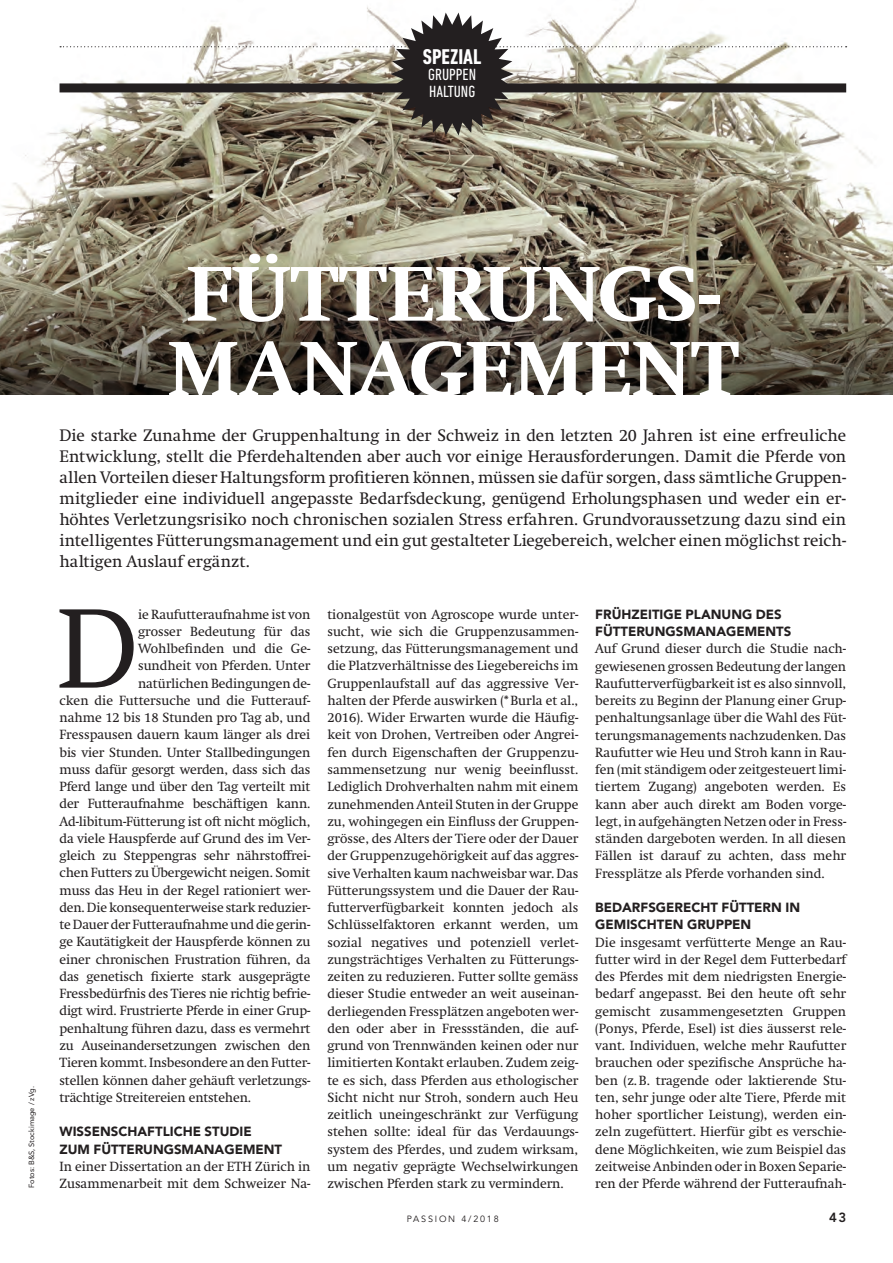
<style>
.page{position:relative;width:893px;height:1263px;background:#fff}
.page>*{position:absolute;margin:0;border:0;box-sizing:border-box;transform-origin:0 0}
.t1{font:111.75px "Swift";color:#231f20}
.t2{font:800 75px/75px "Swift";letter-spacing:-.01em;color:#fff}
.t3{font:700 condensed 21.75px "DIN Next LT Pro";color:#fff}
.t4{font:16.5px/21px "Swift";color:#231f20;text-align:justify}
.t5{font:condensed 16.5px/16.5px "DIN Next LT Pro";color:#fff}
.t6{font:13.2px/17.2px "Swift";letter-spacing:-.01em;color:#231f20;text-align:justify}
.t7{font:900 13.2px/17.2px "Avenir";color:#231f20}
.t8{font:800 13.2px "Avenir";color:#231f20}
.t9{font:9px "Avenir";letter-spacing:.2em;color:#231f20}
.t10{font:7.5px "Avenir";color:#231f20}
</style>
<div class="page">
<img style="left:0;top:0;width:893px;height:256px">
<svg style="left:0;top:256px;width:893px;height:138px;background:#5c5445"></svg>
<svg style="left:60px;top:13px;width:787px;height:123px"></svg>
<h3 class="t3" style="left:423px;top:44px;width:60px">SPEZIAL</h3>
<p class="t5" style="left:428px;top:66px;width:49px">GRUPPEN<br>HALTUNG</p>
<p class="t10" style="left:27px;top:1188px;width:103px;rotate:-90deg">Fotos: B&amp;S, Stockimage / zVg.</p>
<h2 class="t2" style="left:168px;top:257px;width:572px">FÜTTERUNGS-<br>MANAGEMENT</h2>
<p class="t4" style="left:60px;top:425px;width:788px">Die starke Zunahme der Gruppenhaltung in der Schweiz in den letzten 20 Jahren ist eine erfreuliche Entwicklung, stellt die Pferdehaltenden aber auch vor einige Herausforderungen. Damit die Pferde von allen Vorteilen dieser Haltungsform profitieren können, müssen sie dafür sorgen, dass sämtliche Gruppen&shy;mitglieder eine individuell angepasste Bedarfsdeckung, genügend Erholungsphasen und weder ein er&shy;höhtes Verletzungsrisiko noch chronischen sozialen Stress erfahren. Grundvoraussetzung dazu sind ein intelligentes Fütterungsmanagement und ein gut gestalteter Liegebereich, welcher einen möglichst reich&shy;haltigen Auslauf ergänzt.</p>
<h1 class="t1" style="left:57px;top:585px;width:83px">D</h1>
<p class="t6" style="left:138px;top:605px;width:174px">ie Raufutteraufnahme ist von</p>
<p class="t6" style="left:327px;top:606px;width:252px">tionalgestüt von Agroscope wurde unter&shy;sucht, wie sich die Gruppenzusammen&shy;setzung, das Fütterungsmanagement und die Platzverhältnisse des Liegebereichs im Gruppenlaufstall auf das aggressive Ver&shy;halten der Pferde auswirken (*Burla et al., 2016). Wider Erwarten wurde die Häufig&shy;keit von Drohen, Vertreiben oder Angrei&shy;fen durch Eigenschaften der Gruppenzu&shy;sammensetzung nur wenig beeinflusst.<br>Lediglich Drohverhalten nahm mit einem zunehmenden Anteil Stuten in der Gruppe zu, wohingegen ein Einfluss der Gruppen&shy;grösse, des Alters der Tiere oder der Dauer der Gruppenzugehörigkeit auf das aggres&shy;sive Verhalten kaum nachweisbar war. Das Fütterungssystem und die Dauer der Rau&shy;futterverfügbarkeit konnten jedoch als Schlüsselfaktoren erkannt werden, um sozial negatives und potenziell verlet&shy;zungsträchtiges Verhalten zu Fütterungs&shy;zeiten zu reduzieren. Futter sollte gemäss dieser Studie entweder an weit auseinan&shy;derliegenden Fressplätzen angeboten wer&shy;den oder aber in Fressständen, die auf&shy;grund von Trennwänden keinen oder nur limitierten Kontakt erlauben. Zudem zeig&shy;te es sich, dass Pferden aus ethologischer Sicht nicht nur Stroh, sondern auch Heu zeitlich uneingeschränkt zur Verfügung stehen sollte: ideal für das Verdauungs&shy;system des Pferdes, und zudem wirksam, um negativ geprägte Wechselwirkungen zwischen Pferden stark zu vermindern.</p>
<p class="t7" style="left:595px;top:605px;width:198px">FRÜHZEITIGE PLANUNG DES<br>FÜTTERUNGSMANAGEMENTS</p>
<p class="t6" style="left:138px;top:623px;width:174px">grosser Bedeutung für das</p>
<p class="t6" style="left:138px;top:640px;width:174px">Wohlbefinden und die Ge-</p>
<p class="t6" style="left:138px;top:657px;width:174px">sundheit von Pferden. Unter</p>
<p class="t6" style="left:138px;top:674px;width:174px">natürlichen Bedingungen de-</p>
<p class="t6" style="left:60px;top:692px;width:252px">cken die Futtersuche und die Futterauf-</p>
<p class="t6" style="left:60px;top:709px;width:252px">nahme 12 bis 18 Stunden pro Tag ab, und</p>
<p class="t6" style="left:60px;top:726px;width:252px">Fresspausen dauern kaum länger als drei</p>
<p class="t6" style="left:60px;top:743px;width:252px">bis vier Stunden. Unter Stallbedingungen</p>
<p class="t6" style="left:60px;top:761px;width:252px">muss dafür gesorgt werden, dass sich das</p>
<p class="t6" style="left:60px;top:778px;width:252px">Pferd lange und über den Tag verteilt mit</p>
<p class="t6" style="left:60px;top:795px;width:252px">der Futteraufnahme beschäftigen kann.</p>
<p class="t6" style="left:60px;top:812px;width:252px">Ad-libitum-Fütterung ist oft nicht möglich,</p>
<p class="t6" style="left:60px;top:830px;width:252px">da viele Hauspferde auf Grund des im Ver-</p>
<p class="t6" style="left:60px;top:847px;width:252px">gleich zu Steppengras sehr nährstoffrei-</p>
<p class="t6" style="left:60px;top:864px;width:252px">chen Futters zu Übergewicht neigen. Somit</p>
<p class="t6" style="left:60px;top:882px;width:252px">muss das Heu in der Regel rationiert wer-</p>
<p class="t6" style="left:60px;top:899px;width:253px">den. Die konsequenterweise stark reduzier-</p>
<p class="t6" style="left:60px;top:916px;width:252px">te Dauer der Futteraufnahme und die gerin-</p>
<p class="t6" style="left:60px;top:933px;width:252px">ge Kautätigkeit der Hauspferde können zu</p>
<p class="t6" style="left:60px;top:951px;width:252px">einer chronischen Frustration führen, da</p>
<p class="t6" style="left:60px;top:968px;width:252px">das genetisch fixierte stark ausgeprägte</p>
<p class="t6" style="left:60px;top:985px;width:252px">Fressbedürfnis des Tieres nie richtig befrie-</p>
<p class="t6" style="left:60px;top:1002px;width:252px">digt wird. Frustrierte Pferde in einer Grup-</p>
<p class="t6" style="left:60px;top:1020px;width:252px">penhaltung führen dazu, dass es vermehrt</p>
<p class="t6" style="left:60px;top:1037px;width:252px">zu Auseinandersetzungen zwischen den</p>
<p class="t6" style="left:60px;top:1054px;width:252px">Tieren kommt. Insbesondere an den Futter-</p>
<p class="t6" style="left:60px;top:1071px;width:252px">stellen können daher gehäuft verletzungs-</p>
<p class="t6" style="left:60px;top:1089px;width:193px">trächtige Streitereien entstehen.</p>
<p class="t7" style="left:60px;top:1123px;width:224px">WISSENSCHAFTLICHE STUDIE<br>ZUM FÜTTERUNGSMANAGEMENT</p>
<p class="t6" style="left:60px;top:1158px;width:252px">In einer Dissertation an der ETH Zürich in<br>Zusammenarbeit mit dem Schweizer Na-</p>
<p class="t6" style="left:595px;top:640px;width:253px">Auf Grund dieser durch die Studie nach&shy;gewiesenen grossen Bedeutung der langen Raufutterverfügbarkeit ist es also sinnvoll, bereits zu Beginn der Planung einer Grup&shy;penhaltungsanlage über die Wahl des Füt&shy;terungsmanagements nachzudenken. Das Raufutter wie Heu und Stroh kann in Rau&shy;fen (mit ständigem oder zeitgesteuert limi&shy;tiertem Zugang) angeboten werden. Es kann aber auch direkt am Boden vorge&shy;legt, in aufgehängten Netzen oder in Fress&shy;ständen dargeboten werden. In all diesen Fällen ist darauf zu achten, dass mehr Fressplätze als Pferde vorhanden sind.</p>
<p class="t7" style="left:595px;top:899px;width:206px">BEDARFSGERECHT FÜTTERN IN<br>GEMISCHTEN GRUPPEN</p>
<p class="t6" style="left:595px;top:933px;width:252px">Die insgesamt verfütterte Menge an Rau&shy;futter wird in der Regel dem Futterbedarf des Pferdes mit dem niedrigsten Energie&shy;bedarf angepasst. Bei den heute oft sehr gemischt zusammengesetzten Gruppen (Ponys, Pferde, Esel) ist dies äusserst rele&shy;vant. Individuen, welche mehr Raufutter brauchen oder spezifische Ansprüche ha&shy;ben (z.B. tragende oder laktierende Stu&shy;ten, sehr junge oder alte Tiere, Pferde mit hoher sportlicher Leistung), werden ein&shy;zeln zugefüttert. Hierfür gibt es verschie&shy;dene Möglichkeiten, wie zum Beispiel das zeitweise Anbinden oder in Boxen Separie&shy;ren der Pferde während der Futteraufnah-</p>
<p class="t9" style="left:407px;top:1214px;width:93px">PASSION 4/2018</p>
<p class="t8" style="left:829px;top:1210px;width:18px">43</p>
</div>
